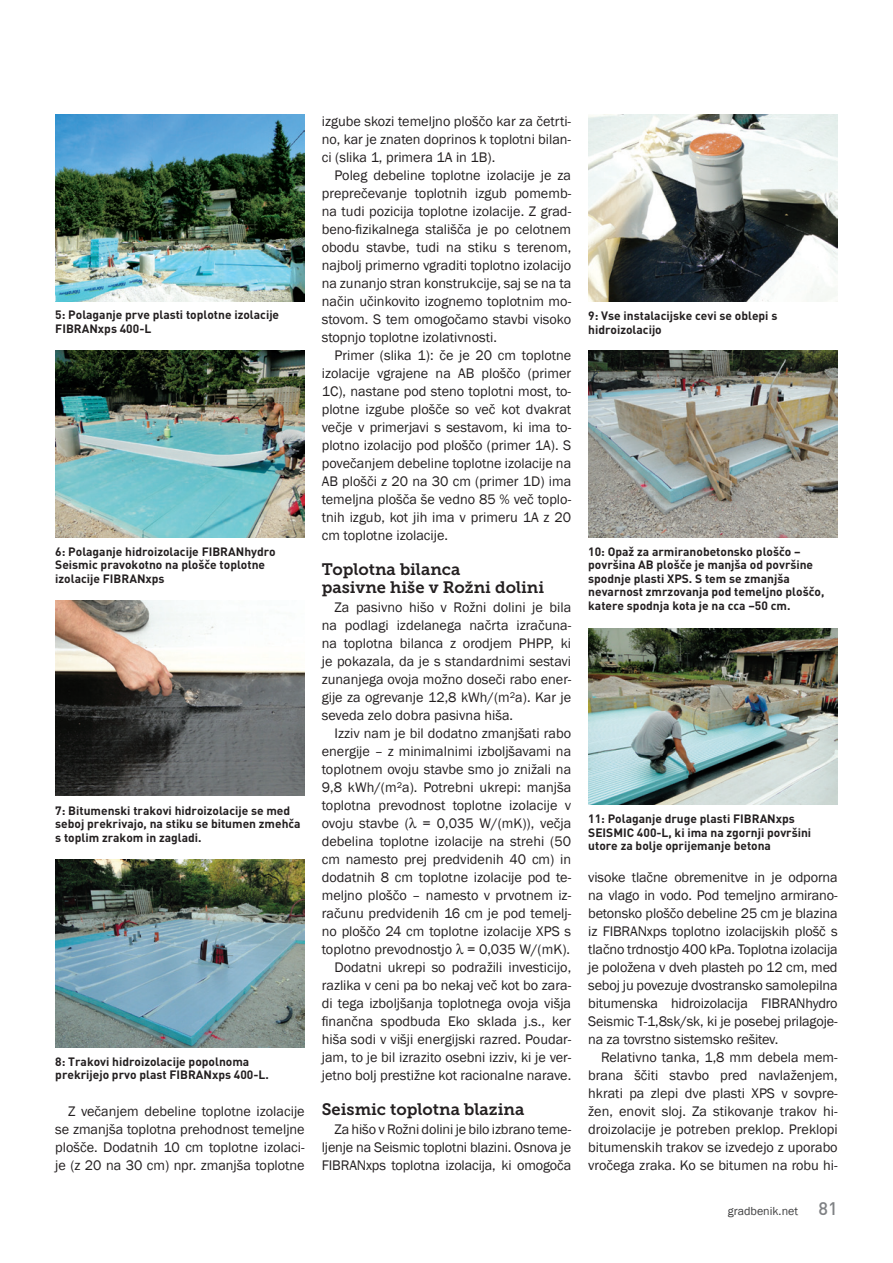
<style>
.page{position:relative;width:893px;height:1263px;background:#fff}
.page>*{position:absolute;margin:0;border:0;box-sizing:border-box;transform-origin:0 0}
.t1{font:16.5px/18px "Museo Slab 700";color:#231f20}
.t2{font:14.25px/18px "Franklin Gothic";color:#231f20;text-align:justify}
.t3{font:600 12px/13.5px "DIN";color:#231f20}
.t4{font:12px "Franklin Gothic";color:#3e3e3f}
.s1{font-family:"DINS";font-weight:500;font-size:18px;color:#808285}
</style>
<div class="page">
<img style="left:55px;top:115px;width:250px;height:187px">
<img style="left:55px;top:350px;width:250px;height:187px">
<img style="left:55px;top:601px;width:250px;height:195px">
<img style="left:55px;top:860px;width:250px;height:187px">
<img style="left:588px;top:350px;width:250px;height:187px">
<img style="left:588px;top:628px;width:250px;height:177px">
<img style="left:588px;top:115px;width:250px;height:187px">
<p class="t3" style="left:55px;top:308px;width:225px">5: Polaganje prve plasti toplotne izolacije<br>Fib ranxps 400-L</p>
<p class="t3" style="left:55px;top:544px;width:222px">6: Polaganje hidroizolacije FIBRAN hydro<br>Seismic pravokotno na plošče toplotne izolacije Fib ranxps</p>
<p class="t3" style="left:55px;top:803px;width:247px">7: Bitumenski trakovi hidroizolacije se med seboj prekrivajo, na stiku se bitumen zmehča s toplim zrakom in zagladi.</p>
<p class="t3" style="left:55px;top:1054px;width:215px">8: Trakovi hidroizolacije popolnoma prekrijejo prvo plast Fib ranxps 400-L.</p>
<p class="t2" style="left:55px;top:1103px;width:251px;text-indent:13px">Z večanjem debeline toplotne izolacije se zmanjša toplotna prehodnost temeljne plošče. Dodatnih 10 cm toplotne izolaci&shy;je (z 20 na 30 cm) npr. zmanjša toplotne</p>
<p class="t2" style="left:322px;top:113px;width:251px">izgube skozi temeljno ploščo kar za četrti&shy;no, kar je znaten doprinos k toplotni bilan&shy;ci (slika 1, primera 1A in 1B).</p>
<p class="t2" style="left:322px;top:167px;width:251px;text-indent:13px">Poleg debeline toplotne izolacije je za preprečevanje toplotnih izgub pomemb&shy;na tudi pozicija toplotne izolacije. Z grad&shy;beno-fizikalnega stališča je po celotnem obodu stavbe, tudi na stiku s terenom, najbolj primerno vgraditi toplotno izolacijo na zunanjo stran konstrukcije, saj se na ta način učinkovito izognemo toplotnim mo&shy;stovom. S tem omogočamo stavbi visoko stopnjo toplotne izolativnosti.</p>
<p class="t2" style="left:322px;top:347px;width:251px;text-indent:13px">Primer (slika 1): če je 20 cm toplotne izolacije vgrajene na AB ploščo (primer 1C), nastane pod steno toplotni most, to&shy;plotne izgube plošče so več kot dvakrat večje v primerjavi s sestavom, ki ima to&shy;plotno izolacijo pod ploščo (primer 1A). S povečanjem debeline toplotne izolacije na AB plošči z 20 na 30 cm (primer 1D) ima temeljna plošča še vedno 85 % več toplo&shy;tnih izgub, kot jih ima v primeru 1A z 20 cm toplotne izolacije.</p>
<p class="t1" style="left:322px;top:560px;width:224px">Toplotna bilanca<br>pasivne hiše v Rožni dolini</p>
<p class="t2" style="left:322px;top:599px;width:251px;text-indent:13px">Za pasivno hišo v Rožni dolini je bila na podlagi izdelanega načrta izračuna&shy;na toplotna bilanca z orodjem PHPP, ki je pokazala, da je s standardnimi sestavi zunanjega ovoja možno doseči rabo ener&shy;gije za ogrevanje 12,8 kWh/(m²a). Kar je seveda zelo dobra pasivna hiša.</p>
<p class="t2" style="left:322px;top:725px;width:251px;text-align:right">Izziv nam je bil dodatno zmanjšati rabo energije – z minimalnimi izboljšavami na toplotnem ovoju stavbe smo jo znižali na 9,8 kWh/(m²a). Potrebni ukrepi: manjša toplotna prevodnost toplotne izolacije v ovoju stavbe ( = 0,035 W/(mK)), večja debelina toplotne izolacije na strehi (50 cm namesto prej predvidenih 40 cm) in dodatnih 8 cm toplotne izolacije pod te&shy;meljno ploščo – namesto v prvotnem iz&shy;računu predvidenih 16 cm je pod temelj&shy;no ploščo 24 cm toplotne izolacije XPS s toplotno prevodnostjo = 0,035 W/(mK).<br>Dodatni ukrepi so podražili investicijo, razlika v ceni pa bo nekaj več kot bo zara&shy;di tega izboljšanja toplotnega ovoja višja finančna spodbuda Eko sklada j.s., ker hiša sodi v višji energijski razred. Poudar&shy;jam, to je bil izrazito osebni izziv, ki je ver&shy;jetno bolj prestižne kot racionalne narave.</p>
<p class="t1" style="left:322px;top:1100px;width:204px">Seismic toplotna blazina</p>
<p class="t2" style="left:322px;top:1121px;width:251px;text-indent:13px">Za hišo v Rožni dolini je bilo izbrano teme&shy;ljenje na Seismic toplotni blazini. Osnova je FIBRANxps toplotna izolacija, ki omogoča</p>
<p class="t3" style="left:588px;top:309px;width:191px">9: Vse instalacijske cevi se oblepi s hidroizolacijo</p>
<p class="t3" style="left:588px;top:544px;width:238px">10: Opaž za armiranobetonsko ploščo – površina AB plošče je manjša od površine spodnje plasti XPS. S tem se zmanjša nevarnost zmrzovanja pod temeljno ploščo, katere spodnja kota je na cca –50 cm.</p>
<p class="t3" style="left:588px;top:812px;width:225px">11: Polaganje druge plasti Fibranxps<br>SEISMIC 400-L, ki ima na zgornji površini utore za bolje oprijemanje betona</p>
<p class="t2" style="left:588px;top:869px;width:251px">visoke tlačne obremenitve in je odporna na vlago in vodo. Pod temeljno armirano&shy;betonsko ploščo debeline 25 cm je blazina iz FIBRANxps toplotno izolacijskih plošč s tlačno trdnostjo 400 kPa. Toplotna izolacija je položena v dveh plasteh po 12 cm, med seboj ju povezuje dvostransko samolepilna bitumenska hidroizolacija FIBRANhydro Seismic T-1,8sk/sk, ki je posebej prilagoje&shy;na za tovrstno sistemsko rešitev.</p>
<p class="t2" style="left:588px;top:1049px;width:251px;text-indent:13px">Relativno tanka, 1,8 mm debela mem&shy;brana ščiti stavbo pred navlaženjem, hkrati pa zlepi dve plasti XPS v sovpre&shy;žen, enovit sloj. Za stikovanje trakov hi&shy;droizolacije je potreben preklop. Preklopi bitumenskih trakov se izvedejo z uporabo vročega zraka. Ko se bitumen na robu hi-</p>
<p class="t4" style="left:728px;top:1204px;width:111px">gradbenik.net <span class="s1">81</span></p>
</div>
